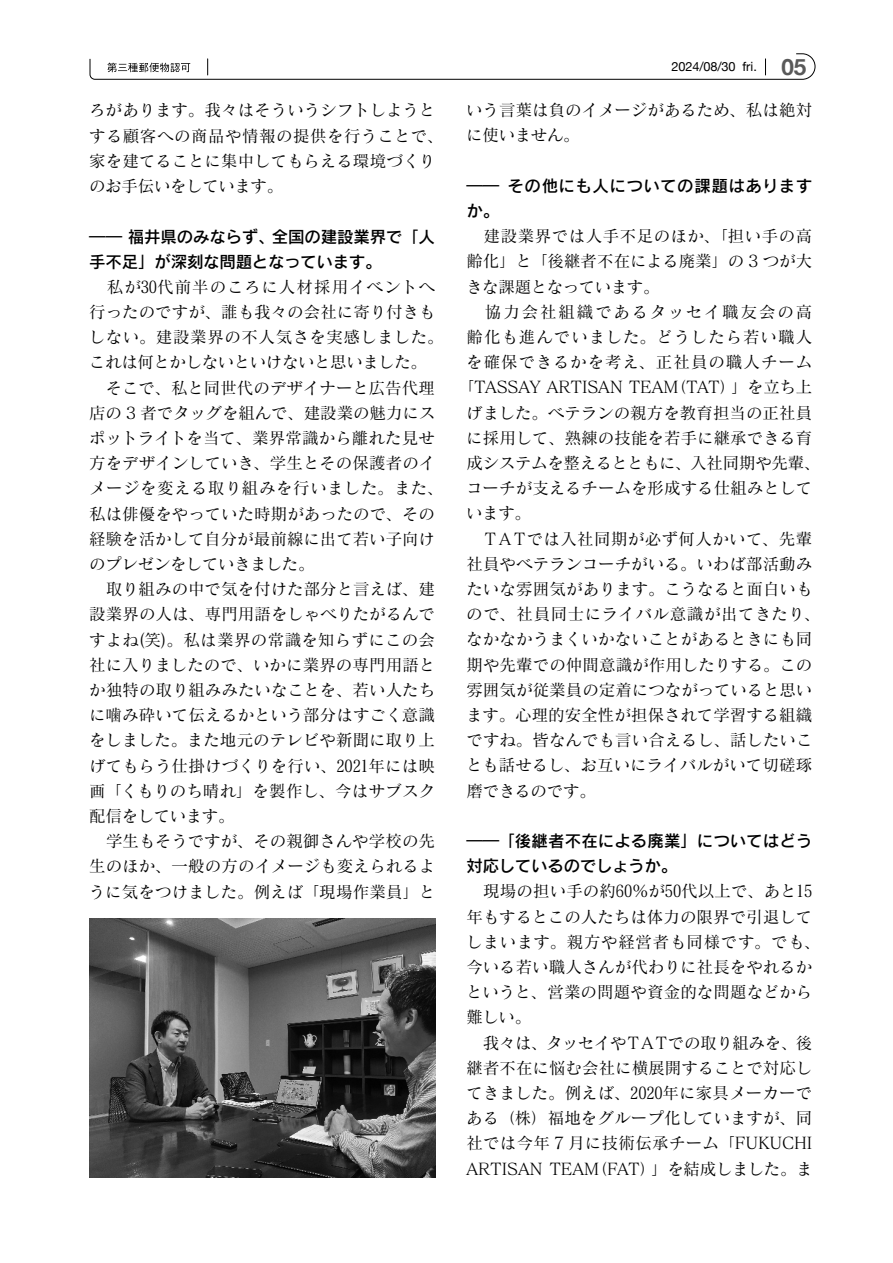
<style>
.page{position:relative;width:893px;height:1263px;background:#fff}
.page>*{position:absolute;margin:0;border:0;box-sizing:border-box;transform-origin:0 0}
.t1{font:16.5px/25.2px "Matisse Pro M";color:#000}
.t2{font:16.5px/25.2px "Rodin Pro DB";letter-spacing:-.01em;color:#000}
.t3{font:16.5px "Matisse Pro M";letter-spacing:.03em;color:#000}
.t4{font:16.5px/25.2px "Rodin Pro DB";letter-spacing:.03em;color:#000}
.t5{font:16.5px "Matisse Pro M";letter-spacing:-.02em;color:#000}
.t6{font:16.5px "Matisse Pro M";letter-spacing:.02em;color:#000}
.t7{font:16.5px "Matisse Pro M";letter-spacing:-.025em;color:#000}
.t8{font:16.5px "Matisse Pro M";letter-spacing:.06em;color:#000}
.t9{font:16.5px "Matisse Pro M";letter-spacing:.055em;color:#000}
.t10{font:16.5px "Matisse Pro M";letter-spacing:.11em;color:#000}
.t11{font:12.75px "Helvetica Neue";letter-spacing:-.01em;color:#000}
.s1{font-weight:700;font-size:22.5px;color:#595959}
</style>
<div class="page">
<svg style="left:89px;top:53px;width:726px;height:27px"></svg>
<img style="left:89px;top:918px;width:346px;height:260px">
<div style="left:355px;top:49px;width:210px;height:25px;background:#fff"></div>
<p class="t1" style="left:89px;top:97px;width:356px">ろがあります。我々はそういうシフトしようとする顧客への商品や情報の提供を行うことで、家を建てることに集中してもらえる環境づくりのお手伝いをしています。</p>
<p class="t2" style="left:89px;top:223px;width:347px">―― 福井県のみならず、全国の建設業界で「人手不足」が深刻な問題となっています。</p>
<p class="t1" style="left:89px;top:274px;width:356px">　私が30代前半のころに人材採用イベントへ行ったのですが、誰も我々の会社に寄り付きもしない。建設業界の不人気さを実感しました。これは何とかしないといけないと思いました。　そこで、私と同世代のデザイナーと広告代理店の 3 者でタッグを組んで、建設業の魅力にスポットライトを当て、業界常識から離れた見せ方をデザインしていき、学生とその保護者のイメージを変える取り組みを行いました。また、私は俳優をやっていた時期があったので、その経験を活かして自分が最前線に出て若い子向けのプレゼンをしていきました。<br>　取り組みの中で気を付けた部分と言えば、建設業界の人は、専門用語をしゃべりたがるんですよね(笑)。私は業界の常識を知らずにこの会社に入りましたので、いかに業界の専門用語とか独特の取り組みみたいなことを、若い人たちに噛み砕いて伝えるかという部分はすごく意識をしました。また地元のテレビや新聞に取り上げてもらう仕掛けづくりを行い、2021年には映画「くもりのち晴れ」を製作し、今はサブスク配信をしています。<br>　学生もそうですが、その親御さんや学校の先生のほか、一般の方のイメージも変えられるように気をつけました。例えば「現場作業員」と</p>
<p class="t11" style="left:671px;top:57px;width:136px">2024/08/30 fri. <span class="s1">05</span></p>
<p class="t1" style="left:466px;top:97px;width:347px">いう言葉は負のイメージがあるため、私は絶対に使いません。</p>
<p class="t4" style="left:466px;top:173px;width:347px">―― その他にも人についての課題はありますか。</p>
<p class="t3" style="left:466px;top:226px;width:347px">　建設業界では人手不足のほか、「担い手の高</p>
<p class="t1" style="left:466px;top:248px;width:347px">齢化」と「後継者不在による廃業」の 3 つが大</p>
<p class="t7" style="left:466px;top:276px;width:195px">きな課題となっています。</p>
<p class="t10" style="left:466px;top:301px;width:347px">　協力会社組織であるタッセイ職友会の高</p>
<p class="t8" style="left:466px;top:327px;width:347px">齢化も進んでいました。どうしたら若い職人</p>
<p class="t9" style="left:466px;top:352px;width:348px">を確保できるかを考え、正社員の職人チーム</p>
<p class="t1" style="left:458px;top:374px;width:356px">「TASSAY ARTISAN TEAM（TAT）」を立ち上</p>
<p class="t1" style="left:466px;top:399px;width:348px">げました。ベテランの親方を教育担当の正社員</p>
<p class="t1" style="left:466px;top:425px;width:348px">に採用して、熟練の技能を若手に継承できる育</p>
<p class="t5" style="left:466px;top:453px;width:356px">成システムを整えるとともに、入社同期や先輩、</p>
<p class="t1" style="left:466px;top:475px;width:348px">コーチが支えるチームを形成する仕組みとして</p>
<p class="t1" style="left:466px;top:500px;width:66px">います。</p>
<p class="t6" style="left:466px;top:528px;width:347px">　ＴＡＴでは入社同期が必ず何人かいて、先輩</p>
<p class="t1" style="left:466px;top:551px;width:347px">社員やベテランコーチがいる。いわば部活動み</p>
<p class="t1" style="left:466px;top:576px;width:348px">たいな雰囲気があります。こうなると面白いも</p>
<p class="t3" style="left:466px;top:604px;width:356px">ので、社員同士にライバル意識が出てきたり、</p>
<p class="t1" style="left:466px;top:626px;width:348px">なかなかうまくいかないことがあるときにも同</p>
<p class="t1" style="left:466px;top:651px;width:347px">期や先輩での仲間意識が作用したりする。この</p>
<p class="t1" style="left:466px;top:677px;width:347px">雰囲気が従業員の定着につながっていると思い</p>
<p class="t1" style="left:466px;top:702px;width:348px">ます。心理的安全性が担保されて学習する組織</p>
<p class="t1" style="left:466px;top:727px;width:348px">ですね。皆なんでも言い合えるし、話したいこ</p>
<p class="t1" style="left:466px;top:752px;width:348px">とも話せるし、お互いにライバルがいて切磋琢</p>
<p class="t7" style="left:466px;top:780px;width:131px">磨できるのです。</p>
<p class="t2" style="left:466px;top:828px;width:347px">―― 「後継者不在による廃業」についてはどう対応しているのでしょうか。</p>
<p class="t1" style="left:466px;top:878px;width:356px">　現場の担い手の約60％が50代以上で、あと15年もするとこの人たちは体力の限界で引退してしまいます。親方や経営者も同様です。でも、今いる若い職人さんが代わりに社長をやれるかというと、営業の問題や資金的な問題などから難しい。<br>　我々は、タッセイやＴＡＴでの取り組みを、後継者不在に悩む会社に横展開することで対応してきました。例えば、2020年に家具メーカーである（株）福地をグループ化していますが、同社では今年 7 月に技術伝承チーム「FUKUCHI<br>ARTISAN TEAM（FAT）」を結成しました。ま</p>
</div>
